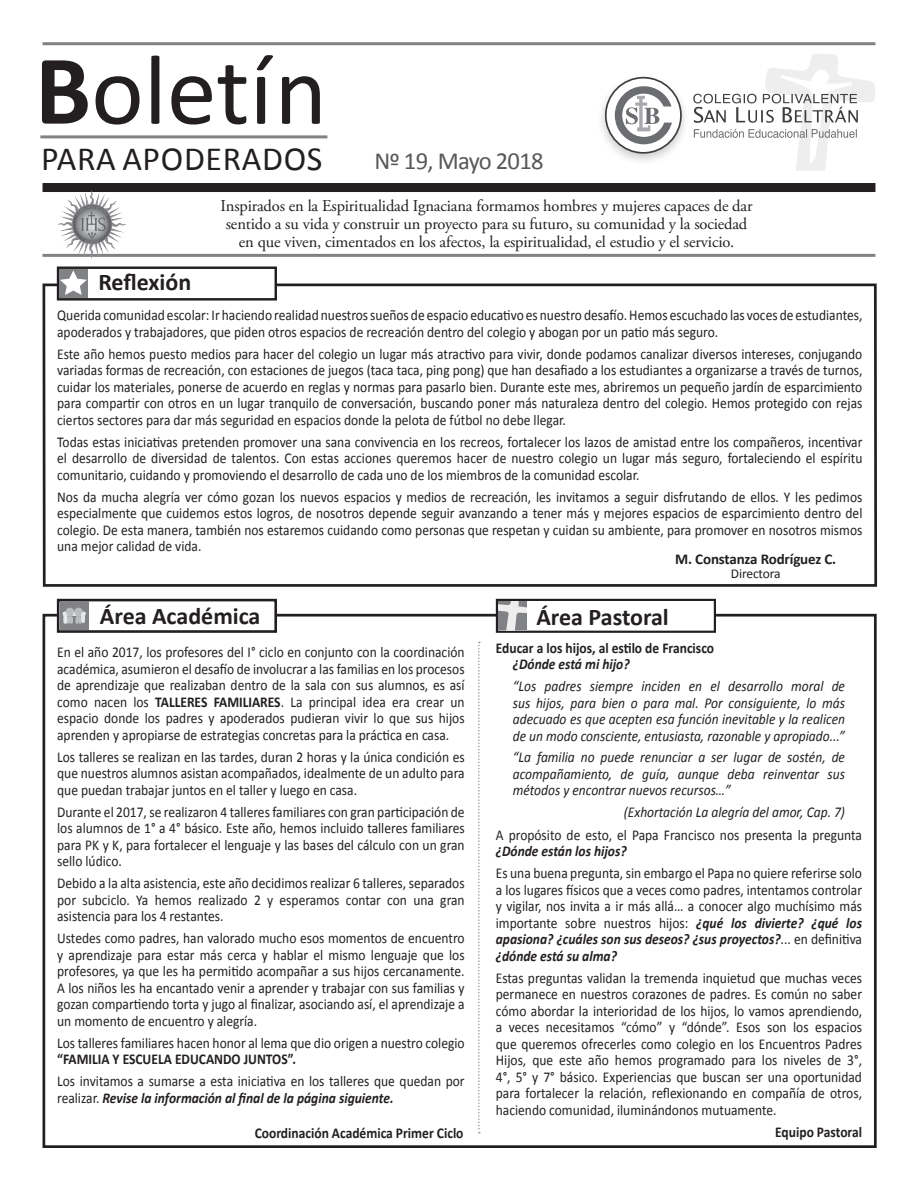
<style>
.page{position:relative;width:918px;height:1188px;background:#fff}
.page>*{position:absolute;margin:0;border:0;box-sizing:border-box;transform-origin:0 0}
.t1{font:100.05px "Calibri";color:#231f20}
.t2{font:34.05px "Calibri";letter-spacing:.02em;color:#231f20}
.t3{font:24.6px "Calibri";letter-spacing:-.03em;color:#57585a}
.t4{font:700 24px "Calibri";color:#231f20}
.t5{font:16.5px/18px "Adobe Garamond Pro";letter-spacing:-.01em;color:#231f20;text-align:center}
.t6{font:15px/16.5px "Calibri";color:#231f20;text-align:justify;scale:.9 1}
.t7{font:italic 15px/16.5px "Calibri";color:#231f20;text-align:justify;scale:.9 1}
.t8{font:700 15px "Calibri";color:#231f20;scale:.9 1}
.t9{font:italic 700 15px "Calibri";color:#231f20;scale:.9 1}
.t10{font:700 15px "Calibri";color:#231f20}
.t11{font:13.5px "Calibri";letter-spacing:-.01em;color:#231f20}
.s1{font-weight:700}
.s2{font-weight:700;font-style:italic}
</style>
<div class="page">
<div style="left:43px;top:614px;width:834px;height:534px;border:3px solid #231f20"></div>
<hr style="left:40px;top:135px;width:287px;height:3px;background:#808285">
<hr style="left:43px;top:42px;width:832px;height:3px;background:#808285">
<div style="left:43px;top:183px;width:832px;height:9px;background:#231f20"></div>
<div style="left:597px;top:73px;width:93px;height:93px;background:#231f20;opacity:.21"></div>
<svg style="left:606px;top:78px;width:75px;height:75px"></svg>
<div style="left:605px;top:77px;width:77px;height:77px;border:2px solid #3e3e3f;border-radius:50%"></div>
<svg style="left:615px;top:86px;width:57px;height:58px"></svg>
<svg style="left:693px;top:54px;width:182px;height:117px"></svg>
<div style="left:43px;top:284px;width:834px;height:303px;border:3px solid #231f20"></div>
<div style="left:58px;top:268px;width:218px;height:31px;background:#fff"></div>
<div style="left:57px;top:267px;width:220px;height:34px;border:2px solid #231f20"></div>
<div style="left:59px;top:269px;width:29px;height:29px;background:#808285"></div>
<svg style="left:60px;top:270px;width:27px;height:25px"></svg>
<svg style="left:478px;top:642px;width:2px;height:491px"></svg>
<hr style="left:43px;top:254px;width:832px;height:3px;background:#808285">
<img style="left:58px;top:190px;width:69px;height:68px">
<div style="left:58px;top:600px;width:218px;height:32px;background:#fff"></div>
<div style="left:57px;top:599px;width:220px;height:34px;border:3px solid #231f20"></div>
<div style="left:60px;top:601px;width:29px;height:29px;background:#808285"></div>
<div style="left:67px;top:617px;width:6px;height:7px;border:3px solid #bcbdc0"></div>
<div style="left:76px;top:617px;width:6px;height:7px;border:3px solid #bcbdc0"></div>
<svg style="left:63px;top:607px;width:22px;height:15px"></svg>
<div style="left:497px;top:600px;width:218px;height:32px;background:#fff"></div>
<div style="left:496px;top:599px;width:220px;height:34px;border:2px solid #231f20"></div>
<svg style="left:498px;top:602px;width:29px;height:28px"></svg>
<h1 class="t1" style="left:35px;top:27px;width:293px"><span class="s1">B</span>oletín</h1>
<h2 class="t2" style="left:41px;top:137px;width:283px">para apoderados</h2>
<h3 class="t3" style="left:374px;top:146px;width:171px">Nº 19, Mayo 2018</h3>
<h3 class="t4" style="left:98px;top:266px;width:94px">Reflexión</h3>
<p class="t5" style="left:221px;top:197px;width:533px">Inspirados en la Espiritualidad Ignaciana formamos hombres y mujeres capaces de dar sentido a su vida y construir un proyecto para su futuro, su comunidad y la sociedad en que viven, cimentados en los afectos, la espiritualidad, el estudio y el servicio.</p>
<p class="t6" style="left:57px;top:307px;width:896px">Querida comunidad escolar: Ir haciendo realidad nuestros sueños de espacio educativo es nuestro desafío. Hemos escuchado las voces de estudiantes, apoderados y trabajadores, que piden otros espacios de recreación dentro del colegio y abogan por un patio más seguro.</p>
<p class="t6" style="left:57px;top:346px;width:896px">Este año hemos puesto medios para hacer del colegio un lugar más atractivo para vivir, donde podamos canalizar diversos intereses, conjugando variadas formas de recreación, con estaciones de juegos (taca taca, ping pong) que han desafiado a los estudiantes a organizarse a través de turnos, cuidar los materiales, ponerse de acuerdo en reglas y normas para pasarlo bien. Durante este mes, abriremos un pequeño jardín de esparcimiento para compartir con otros en un lugar tranquilo de conversación, buscando poner más naturaleza dentro del colegio. Hemos protegido con rejas ciertos sectores para dar más seguridad en espacios donde la pelota de fútbol no debe llegar.</p>
<p class="t6" style="left:57px;top:434px;width:896px">Todas estas iniciativas pretenden promover una sana convivencia en los recreos, fortalecer los lazos de amistad entre los compañeros, incentivar el desarrollo de diversidad de talentos. Con estas acciones queremos hacer de nuestro colegio un lugar más seguro, fortaleciendo el espíritu comunitario, cuidando y promoviendo el desarrollo de cada uno de los miembros de la comunidad escolar.</p>
<p class="t6" style="left:57px;top:489px;width:896px">Nos da mucha alegría ver cómo gozan los nuevos espacios y medios de recreación, les invitamos a seguir disfrutando de ellos. Y les pedimos especialmente que cuidemos estos logros, de nosotros depende seguir avanzando a tener más y mejores espacios de esparcimiento dentro del colegio. De esta manera, también nos estaremos cuidando como personas que respetan y cuidan su ambiente, para promover en nosotros mismos una mejor calidad de vida.</p>
<p class="t10" style="left:675px;top:550px;width:163px">M. Constanza Rodríguez C.</p>
<p class="t11" style="left:731px;top:565px;width:51px">Directora</p>
<h3 class="t4" style="left:100px;top:601px;width:162px">Área Académica</h3>
<h3 class="t4" style="left:536px;top:602px;width:134px">Área Pastoral</h3>
<p class="t6" style="left:57px;top:644px;width:454px">En el año 2017, los profesores del I° ciclo en conjunto con la coordinación académica, asumieron el desafío de involucrar a las familias en los procesos de aprendizaje que realizaban dentro de la sala con sus alumnos, es así como nacen los <span class="s1">TALLERES FAMILIARES</span>. La principal idea era crear un espacio donde los padres y apoderados pudieran vivir lo que sus hijos aprenden y apropiarse de estrategias concretas para la práctica en casa.</p>
<p class="t6" style="left:57px;top:749px;width:454px">Los talleres se realizan en las tardes, duran 2 horas y la única condición es que nuestros alumnos asistan acompañados, idealmente de un adulto para que puedan trabajar juntos en el taller y luego en casa.</p>
<p class="t6" style="left:57px;top:804px;width:454px">Durante el 2017, se realizaron 4 talleres familiares con gran participación de los alumnos de 1° a 4° básico. Este año, hemos incluido talleres familiares para PK y K, para fortalecer el lenguaje y las bases del cálculo con un gran sello lúdico.</p>
<p class="t6" style="left:57px;top:875px;width:454px">Debido a la alta asistencia, este año decidimos realizar 6 talleres, separados por subciclo. Ya hemos realizado 2 y esperamos contar con una gran asistencia para los 4 restantes.</p>
<p class="t6" style="left:57px;top:930px;width:454px">Ustedes como padres, han valorado mucho esos momentos de encuentro y aprendizaje para estar más cerca y hablar el mismo lenguaje que los profesores, ya que les ha permitido acompañar a sus hijos cercanamente.<br>A los niños les ha encantado venir a aprender y trabajar con sus familias y gozan compartiendo torta y jugo al finalizar, asociando así, el aprendizaje a un momento de encuentro y alegría.</p>
<p class="t6" style="left:57px;top:1035px;width:454px">Los talleres familiares hacen honor al lema que dio origen a nuestro colegio</p>
<p class="t8" style="left:57px;top:1050px;width:267px">“FAMILIA Y ESCUELA EDUCANDO JUNTOS”.</p>
<p class="t6" style="left:57px;top:1073px;width:454px">Los invitamos a sumarse a esta iniciativa en los talleres que quedan por realizar. <span class="s2">Revise la información al final de la página siguiente.</span></p>
<p class="t8" style="left:255px;top:1123px;width:234px">Coordinación Académica Primer Ciclo</p>
<p class="t8" style="left:496px;top:638px;width:244px">Educar a los hijos, al estilo de Francisco</p>
<p class="t9" style="left:513px;top:655px;width:131px">¿Dónde está mi hijo?</p>
<p class="t7" style="left:513px;top:677px;width:371px">“Los padres siempre inciden en el desarrollo moral de sus hijos, para bien o para mal. Por consiguiente, lo más adecuado es que acepten esa función inevitable y la realicen de un modo consciente, entusiasta, razonable y apropiado...”</p>
<p class="t7" style="left:513px;top:748px;width:371px">“La familia no puede renunciar a ser lugar de sostén, de acompañamiento, de guía, aunque deba reinventar sus métodos y encontrar nuevos recursos…”</p>
<p class="t7" style="left:624px;top:803px;width:247px">(Exhortación La alegría del amor, Cap. 7)</p>
<p class="t6" style="left:496px;top:826px;width:408px">A propósito de esto, el Papa Francisco nos presenta la pregunta</p>
<p class="t9" style="left:496px;top:842px;width:147px">¿Dónde están los hijos?</p>
<p class="t6" style="left:496px;top:865px;width:408px">Es una buena pregunta, sin embargo el Papa no quiere referirse solo a los lugares físicos que a veces como padres, intentamos controlar y vigilar, nos invita a ir más allá… a conocer algo muchísimo más importante sobre nuestros hijos: <span class="s2">¿qué los divierte? ¿qué los apasiona? ¿cuáles son sus deseos? ¿sus proyectos?</span>... en definitiva <span class="s2">¿dónde está su alma?</span></p>
<p class="t6" style="left:496px;top:969px;width:408px">Estas preguntas validan la tremenda inquietud que muchas veces permanece en nuestros corazones de padres. Es común no saber cómo abordar la interioridad de los hijos, lo vamos aprendiendo, a veces necesitamos “cómo” y “dónde”. Esos son los espacios que queremos ofrecerles como colegio en los Encuentros Padres Hijos, que este año hemos programado para los niveles de 3°, 4°, 5° y 7° básico. Experiencias que buscan ser una oportunidad para fortalecer la relación, reflexionando en compañía de otros, haciendo comunidad, iluminándonos mutuamente.</p>
<p class="t8" style="left:775px;top:1122px;width:98px">Equipo Pastoral</p>
</div>
